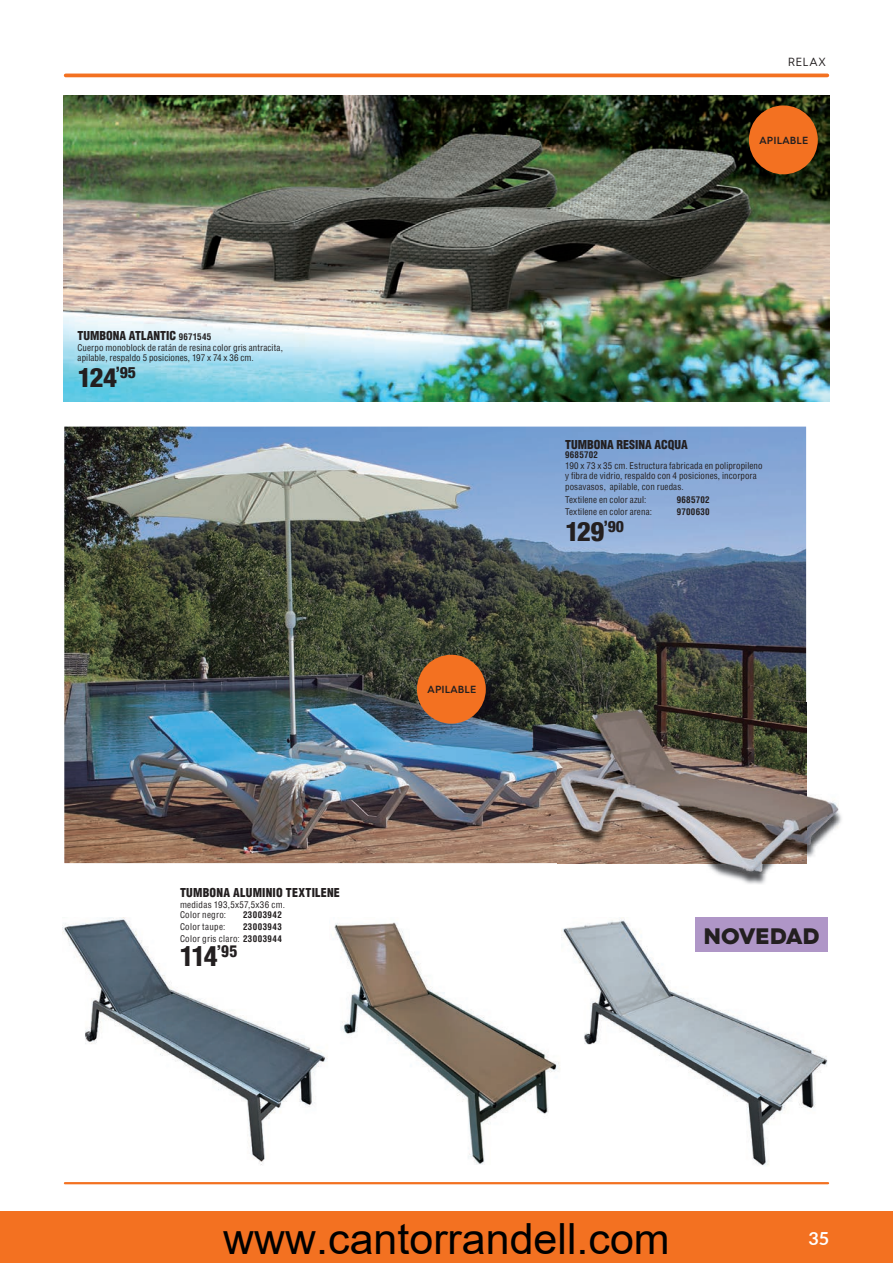
<style>
.page{position:relative;width:893px;height:1263px;background:#fff}
.page>*{position:absolute;margin:0;border:0;box-sizing:border-box;transform-origin:0 0}
.t1{font:42.9px "Arial";color:#000}
.t2{font:800 condensed 27px "Helvetica 87";letter-spacing:-.05em;color:#231f20}
.t3{font:900 condensed 27px "Helvetica";color:#231f20}
.t4{font:900 22.5px "Hurme Geometric Sans 4";letter-spacing:-.005em;color:#231f20}
.t5{font:700 18px "Lato";color:#fff}
.t6{font:900 condensed 12px "Helvetica";letter-spacing:.01em;color:#231f20}
.t7{font:12px "Hurme Geometric Sans 4";letter-spacing:.02em;color:#231f20}
.t8{font:600 10.5px "Hurme Geometric Sans 4";color:#231f20}
.t9{font:condensed 9px/10.5px "Helvetica";letter-spacing:.01em;color:#231f20}
.t10{font:condensed 9px/10.5px "Helvetica";letter-spacing:.03em;color:#231f20}
.t11{font:700 condensed 9px/12px "Helvetica";letter-spacing:.05em;color:#231f20;text-align:right}
.t12{font:700 condensed 9px "Helvetica";letter-spacing:.03em;color:#231f20}
.s1{font-weight:700;font-size:9px}
.s2{font-weight:400}
</style>
<div class="page">
<hr style="left:65px;top:1182px;width:763px;height:2px;background:#f37121">
<hr style="left:66px;top:74px;width:761px;height:3px;background:#f37121">
<img style="left:64px;top:427px;width:742px;height:436px">
<div style="left:417px;top:655px;width:69px;height:69px;background:#f37121;border-radius:50%"></div>
<img style="left:62px;top:918px;width:766px;height:248px">
<img style="left:64px;top:96px;width:765px;height:306px">
<div style="left:749px;top:105px;width:69px;height:69px;background:#f37121;border-radius:50%"></div>
<div style="left:0;top:1212px;width:893px;height:51px;background:#f37121"></div>
<div style="left:695px;top:918px;width:133px;height:34px;background:#af96c7"></div>
<img style="left:718px;top:815px;width:124px;height:69px">
<img style="left:557px;top:703px;width:250px;height:11px">
<img style="left:793px;top:714px;width:47px;height:160px">
<img style="left:557px;top:863px;width:236px;height:11px">
<img style="left:557px;top:714px;width:249px;height:149px">
<h3 class="t7" style="left:788px;top:53px;width:40px">RELAX</h3>
<h3 class="t6" style="left:78px;top:328px;width:135px">TUMBONA ATLANTIC <span class="s1">9671545</span></h3>
<p class="t9" style="left:78px;top:342px;width:207px">Cuerpo monoblock de ratán de resina color gris antracita, apilable, respaldo 5 posiciones, 197 x 74 x 36 cm.</p>
<h2 class="t2" style="left:78px;top:361px;width:60px">124<sup>’95</sup></h2>
<h3 class="t6" style="left:180px;top:885px;width:161px">TUMBONA ALUMINIO TEXTILENE</h3>
<p class="t10" style="left:180px;top:899px;width:107px">medidas 193,5x57,5x36 cm.<br>Color negro:</p>
<p class="t11" style="left:243px;top:909px;width:41px">23003942</p>
<p class="t10" style="left:180px;top:922px;width:47px">Color taupe:</p>
<p class="t11" style="left:180px;top:921px;width:104px">23003943<br><span class="s2">Color gris claro:</span> 23003944</p>
<h2 class="t3" style="left:180px;top:939px;width:59px">114<sup>’95</sup></h2>
<p class="t8" style="left:427px;top:682px;width:51px">APILABLE</p>
<p class="t8" style="left:759px;top:133px;width:51px">APILABLE</p>
<h3 class="t6" style="left:565px;top:437px;width:124px">TUMBONA RESINA ACQUA</h3>
<p class="t12" style="left:565px;top:449px;width:34px">9685702</p>
<p class="t9" style="left:565px;top:460px;width:199px">190 x 73 x 35 cm. Estructura fabricada en polipropileno y fibra de vidrio, respaldo con 4 posiciones, incorpora posavasos, apilable, con ruedas.</p>
<p class="t9" style="left:565px;top:494px;width:83px">Textilene en color azul:</p>
<p class="t12" style="left:677px;top:493px;width:34px">9685702</p>
<p class="t9" style="left:565px;top:506px;width:88px">Textilene en color arena:</p>
<p class="t12" style="left:677px;top:505px;width:34px">9700630</p>
<h2 class="t2" style="left:565px;top:514px;width:60px">129<sup>’90</sup></h2>
<h3 class="t4" style="left:704px;top:920px;width:117px">NOVEDAD</h3>
<h1 class="t1" style="left:223px;top:1209px;width:448px">www.cantorrandell.com</h1>
<h3 class="t5" style="left:808px;top:1225px;width:22px">35</h3>
</div>
